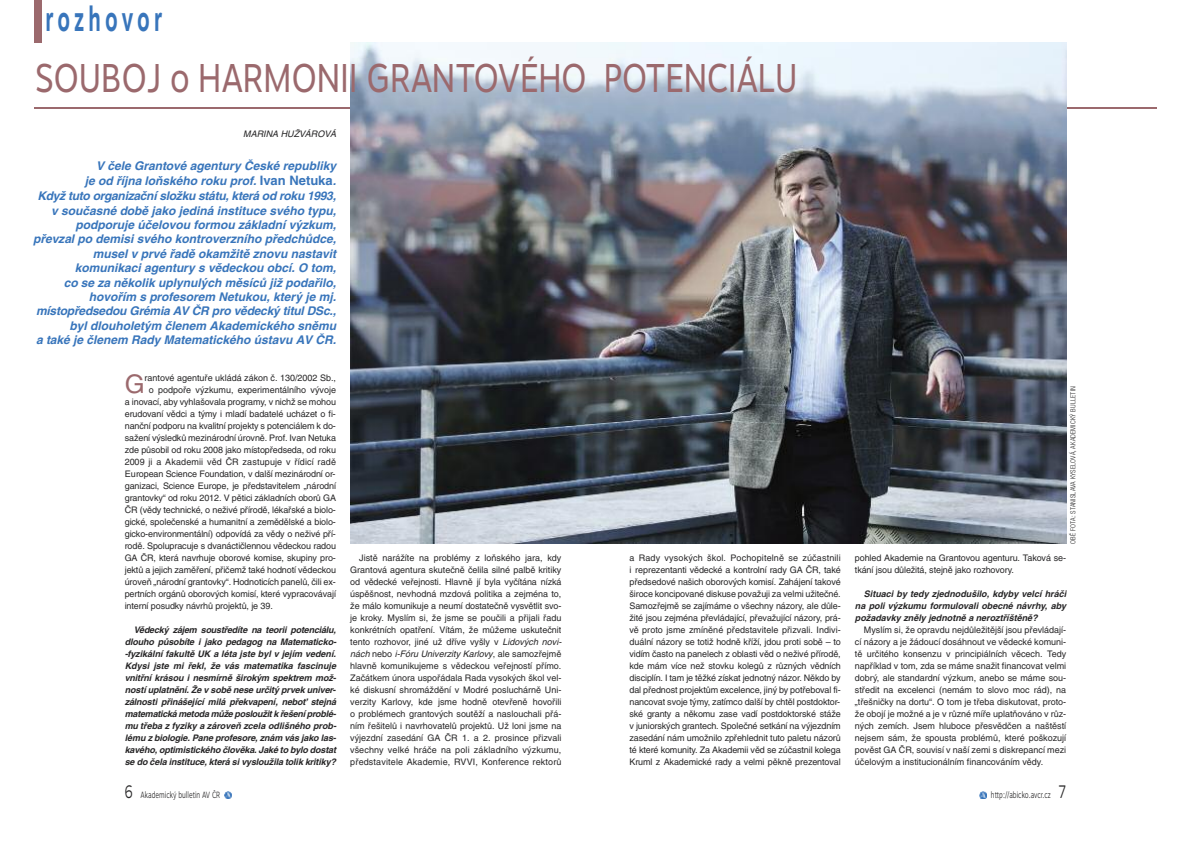
<style>
.page{position:relative;width:1191px;height:842px;background:#fff}
.page>*{position:absolute;margin:0;border:0;box-sizing:border-box;transform-origin:0 0}
.t1{font:40px "Motiva Sans";letter-spacing:-.01em;color:#9b696d;scale:.8 1}
.t2{font:700 34px "Motiva Sans";letter-spacing:.195em;color:#3875bb;scale:.6 1}
.t3{font:25.7px "Helvetica CE";color:#9b696d}
.t4{font:italic 700 12px/14.5px "Helvetica CE";color:#3875bb;text-align:right}
.t5{font:9px/12px "Helvetica CE";letter-spacing:-.01em;color:#272627;text-align:justify}
.t6{font:italic 700 9px/12px "Helvetica CE";letter-spacing:-.01em;color:#272627;text-align:justify}
.t7{font:9px "Motiva Sans Light OTF";color:#272627;scale:.7 1}
.t8{font:9px "Helvetica CE";letter-spacing:.015em;color:#272627}
.t9{font:italic 9px "Helvetica CE";color:#272627}
.t10{font:300 condensed 7px "Helvetica NCE";letter-spacing:.025em;color:#272627}
.s1{font-style:normal;font-size:13px}
.s2{font-size:18px}
.s3{font-style:italic}
</style>
<div class="page">
<svg style="left:980px;top:791px;width:7px;height:8px"></svg>
<svg style="left:979px;top:792px;width:7px;height:6px"></svg>
<div style="left:34px;top:0;width:7px;height:43px;background:#9b696d"></div>
<svg style="left:224px;top:793px;width:8px;height:6px"></svg>
<svg style="left:225px;top:791px;width:6px;height:7px"></svg>
<hr style="left:34px;top:108px;width:1123px;height:1px;background:#9b696d">
<img style="left:350px;top:42px;width:716px;height:501px">
<h2 class="t2" style="left:45px;top:6px;width:197px">rozhovor</h2>
<h1 class="t1" style="left:35px;top:62px;width:954px">SOUBOJ o HARMONII GRANTOVÉHO POTENCIÁLU</h1>
<p class="t9" style="left:243px;top:130px;width:94px">MARINA HUŽVÁROVÁ</p>
<p class="t4" style="left:33px;top:160px;width:304px">V čele Grantové agentury České republiky<br>je od října loňského roku prof. <span class="s1">Ivan Netuka</span>.<br>Když tuto organizační složku státu, která od roku 1993, v současné době jako jediná instituce svého typu, podporuje účelovou formou základní výzkum, převzal po demisi svého kontroverzního předchůdce, musel v prvé řadě okamžitě znovu nastavit komunikaci agentury s vědeckou obcí. O tom,<br>co se za několik uplynulých měsíců již podařilo, hovořím s profesorem Netukou, který je mj. místopředsedou Grémia AV ČR pro vědecký titul DSc., byl dlouholetým členem Akademického sněmu<br>a také je členem Rady Matematického ústavu AV ČR.</p>
<h3 class="t3" style="left:125px;top:374px;width:21px">G</h3>
<p class="t5" style="left:145px;top:372px;width:193px">rantové agentuře ukládá zákon č. 130/2002 Sb.,</p>
<p class="t5" style="left:149px;top:384px;width:189px">o podpoře výzkumu, experimentálního vývoje</p>
<p class="t5" style="left:125px;top:396px;width:213px">a inovací, aby vyhlašovala programy, v nichž se mohou</p>
<p class="t5" style="left:125px;top:408px;width:213px">erudovaní vědci a týmy i mladí badatelé ucházet o fi-</p>
<p class="t5" style="left:125px;top:420px;width:213px">nanční podporu na kvalitní projekty s potenciálem k do-</p>
<p class="t5" style="left:125px;top:432px;width:213px">sažení výsledků mezinárodní úrovně. Prof. Ivan Netuka</p>
<p class="t5" style="left:125px;top:444px;width:213px">zde působil od roku 2008 jako místopředseda, od roku</p>
<p class="t8" style="left:125px;top:458px;width:213px">2009 ji a Akademii věd ČR zastupuje v řídicí radě</p>
<p class="t5" style="left:125px;top:468px;width:212px">European Science Foundation, v další mezinárodní or-</p>
<p class="t5" style="left:125px;top:480px;width:213px">ganizaci, Science Europe, je představitelem „národní</p>
<p class="t5" style="left:125px;top:492px;width:213px">grantovky“ od roku 2012. V pětici základních oborů GA</p>
<p class="t5" style="left:125px;top:504px;width:213px">ČR (vědy technické, o neživé přírodě, lékařské a biolo-</p>
<p class="t5" style="left:125px;top:516px;width:213px">gické, společenské a humanitní a zemědělské a biolo-</p>
<p class="t5" style="left:125px;top:528px;width:213px">gicko-environmentální) odpovídá za vědy o neživé pří-</p>
<p class="t5" style="left:125px;top:540px;width:213px">rodě. Spolupracuje s dvanáctičlennou vědeckou radou</p>
<p class="t5" style="left:125px;top:552px;width:213px">GA ČR, která navrhuje oborové komise, skupiny pro-</p>
<p class="t5" style="left:125px;top:564px;width:213px">jektů a jejich zaměření, přičemž také hodnotí vědeckou</p>
<p class="t5" style="left:125px;top:576px;width:213px">úroveň „národní grantovky“. Hodnoticích panelů, čili ex-</p>
<p class="t5" style="left:125px;top:588px;width:213px">pertních orgánů oborových komisí, které vypracovávají</p>
<p class="t5" style="left:125px;top:600px;width:150px">interní posudky návrhů projektů, je 39.</p>
<p class="t6" style="left:125px;top:624px;width:213px;text-indent:9px">Vědecký zájem soustředíte na teorii potenciálu, dlouho působíte i jako pedagog na Matematicko--fyzikální fakultě UK a léta jste byl v jejím vedení.<br>Kdysi jste mi řekl, že vás matematika fascinuje vnitřní krásou i nesmírně širokým spektrem mož&shy;ností uplatnění. Že v sobě nese určitý prvek univer&shy;zálnosti přinášející milá překvapení, neboť stejná matematická metoda může posloužit k řešení problé&shy;mu třeba z fyziky a zároveň zcela odlišného prob&shy;lému z biologie. Pane profesore, znám vás jako las&shy;kavého, optimistického člověka. Jaké to bylo dostat se do čela instituce, která si vysloužila tolik kritiky?</p>
<p class="t7" style="left:125px;top:788px;width:138px"><span class="s2">6</span> Akademický bulletin AV ČR</p>
<p class="t5" style="left:350px;top:553px;width:213px;text-indent:9px">Jistě narážíte na problémy z loňského jara, kdy Grantová agentura skutečně čelila silné palbě kritiky od vědecké veřejnosti. Hlavně jí byla vyčítána nízká úspěšnost, nevhodná mzdová politika a zejména to, že málo komunikuje a neumí dostatečně vysvětlit svo&shy;je kroky. Myslím si, že jsme se poučili a přijali řadu konkrétních opatření. Vítám, že můžeme uskutečnit tento rozhovor, jiné už dříve vyšly v <span class="s3">Lidových novi&shy;nách</span> nebo <span class="s3">i-Fóru Univerzity Karlovy</span>, ale samozřejmě hlavně komunikujeme s vědeckou veřejností přímo.<br>Začátkem února uspořádala Rada vysokých škol vel&shy;ké diskusní shromáždění v Modré posluchárně Uni&shy;verzity Karlovy, kde jsme hodně otevřeně hovořili o problémech grantových soutěží a naslouchali přá&shy;ním řešitelů i navrhovatelů projektů. Už loni jsme na výjezdní zasedání GA ČR 1. a 2. prosince přizvali všechny velké hráče na poli základního výzkumu, představitele Akademie, RVVI, Konference rektorů</p>
<p class="t5" style="left:629px;top:553px;width:213px">a Rady vysokých škol. Pochopitelně se zúčastnili i reprezentanti vědecké a kontrolní rady GA ČR, také předsedové našich oborových komisí. Zahájení takové široce koncipované diskuse považuji za velmi užitečné.<br>Samozřejmě se zajímáme o všechny názory, ale důle&shy;žité jsou zejména převládající, převažující názory, prá&shy;vě proto jsme zmíněné představitele přizvali. Indivi&shy;duální názory se totiž hodně kříží, jdou proti sobě – to vidím často na panelech z oblasti věd o neživé přírodě, kde mám více než stovku kolegů z různých vědních disciplín. I tam je těžké získat jednotný názor. Někdo by dal přednost projektům excelence, jiný by potřeboval fi&shy;nancovat svoje týmy, zatímco další by chtěl postdoktor&shy;ské granty a někomu zase vadí postdoktorské stáže v juniorských grantech. Společné setkání na výjezdním zasedání nám umožnilo zpřehlednit tuto paletu názorů té které komunity. Za Akademii věd se zúčastnil kolega Kruml z Akademické rady a velmi pěkně prezentoval</p>
<p class="t10" style="left:1069px;top:544px;width:159px;rotate:-90deg">OBĚ FOTA: STANISLAVA KYSELOVÁ, AKADEMICKÝ BULLETIN</p>
<p class="t5" style="left:855px;top:553px;width:213px">pohled Akademie na Grantovou agenturu. Taková se&shy;tkání jsou důležitá, stejně jako rozhovory.</p>
<p class="t6" style="left:855px;top:589px;width:213px;text-indent:9px">Situaci by tedy zjednodušilo, kdyby velcí hráči na poli výzkumu formulovali obecné návrhy, aby požadavky zněly jednotně a neroztříštěně?</p>
<p class="t5" style="left:855px;top:625px;width:213px;text-indent:9px">Myslím si, že opravdu nejdůležitější jsou převládají&shy;cí názory a je žádoucí dosáhnout ve vědecké komuni&shy;tě určitého konsenzu v principiálních věcech. Tedy například v tom, zda se máme snažit financovat velmi dobrý, ale standardní výzkum, anebo se máme sou&shy;středit na excelenci (nemám to slovo moc rád), na „třešničky na dortu“. O tom je třeba diskutovat, proto&shy;že obojí je možné a je v různé míře uplatňováno v růz&shy;ných zemích. Jsem hluboce přesvědčen a naštěstí nejsem sám, že spousta problémů, které poškozují pověst GA ČR, souvisí v naší zemi s diskrepancí mezi účelovým a institucionálním financováním vědy.</p>
<p class="t7" style="left:991px;top:788px;width:109px">http://abicko.avcr.cz <span class="s2">7</span></p>
</div>
